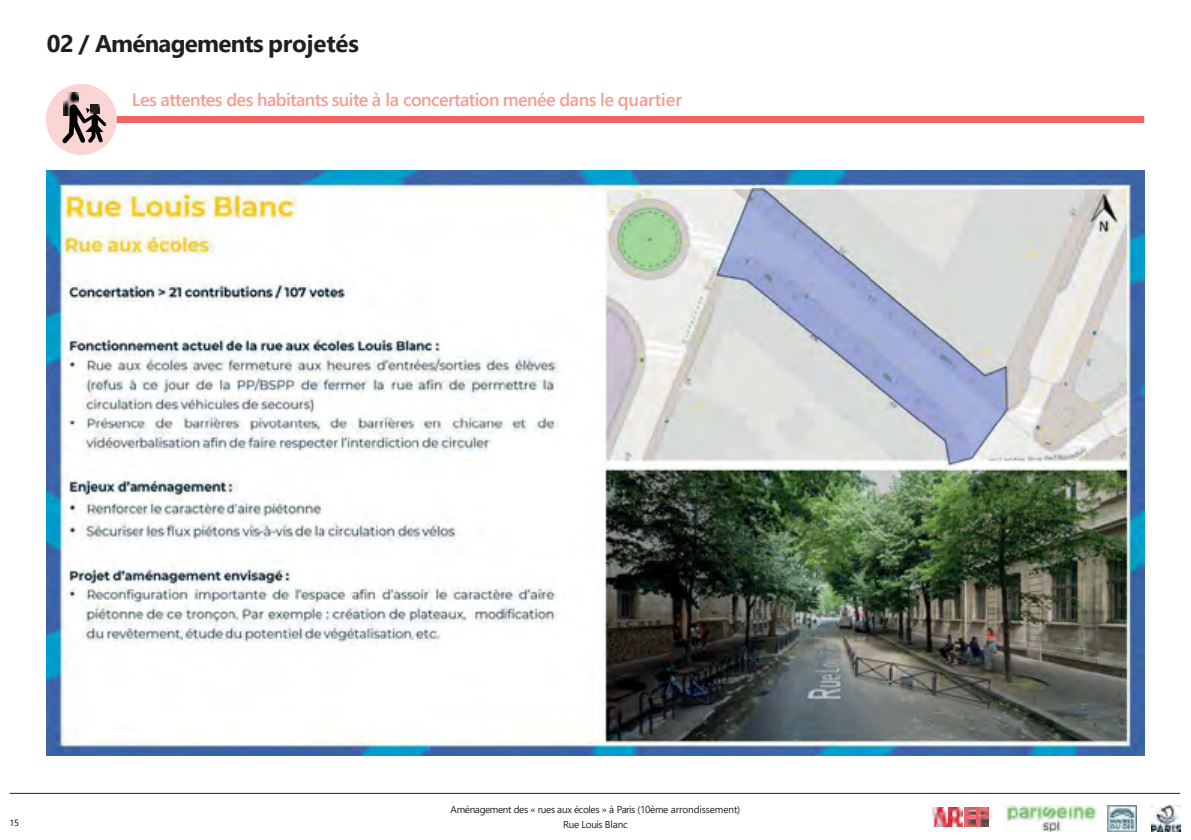
<style>
.page{position:relative;width:1191px;height:840px;background:#fff}
.page>*{position:absolute;margin:0;border:0;box-sizing:border-box;transform-origin:0 0}
.t1{font:700 24px "Segoe UI";letter-spacing:-.03em;color:#231f20}
.t2{font:600 18px "Segoe UI";letter-spacing:-.03em;color:#f69c95}
.t3{font:10px "Segoe UI";letter-spacing:-.035em;color:#231f20}
.t4{font:9px "Segoe UI";color:#000}
</style>
<div class="page">
<hr style="left:10px;top:792px;width:1170px;height:1px;background:#231f20">
<img style="left:964px;top:807px;width:24px;height:18px">
<img style="left:932px;top:807px;width:15px;height:18px">
<img style="left:949px;top:807px;width:13px;height:18px">
<img style="left:1005px;top:805px;width:91px;height:25px">
<img style="left:1151px;top:805px;width:29px;height:25px">
<img style="left:1107px;top:805px;width:29px;height:25px">
<div style="left:47px;top:116px;width:1097px;height:7px;background:#f16363"></div>
<svg style="left:46px;top:84px;width:71px;height:71px"></svg>
<img style="left:47px;top:170px;width:1097px;height:584px">
<h1 class="t1" style="left:47px;top:21px;width:314px">02 / Aménagements projetés</h1>
<h2 class="t2" style="left:132px;top:83px;width:551px">Les attentes des habitants suite à la concertation menée dans le quartier</h2>
<p class="t3" style="left:450px;top:799px;width:291px">Aménagement des « rues aux écoles » à Paris (10ème arrondissement)</p>
<p class="t4" style="left:10px;top:813px;width:11px">15</p>
<p class="t3" style="left:563px;top:814px;width:66px">Rue Louis Blanc</p>
</div>
